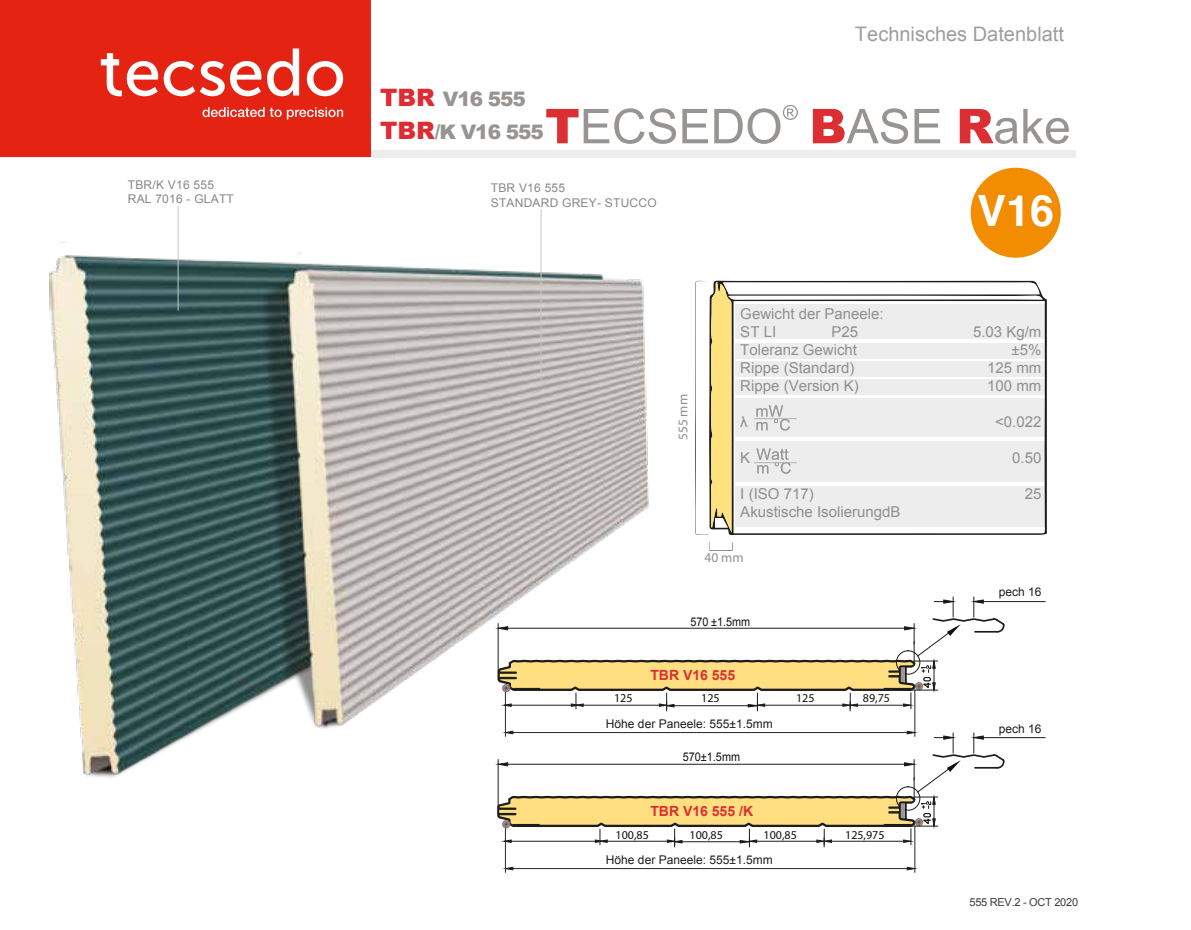
<style>
.page{position:relative;width:1191px;height:930px;background:#fff}
.page>*{position:absolute;margin:0;border:0;box-sizing:border-box;transform-origin:0 0}
.t1{font:700 43.2px "Helvetica";color:#fff}
.t2{font:20px "Arial";color:#9d9d9c}
.t3{font:900 20px/32.8px "Arial";letter-spacing:-.05em;color:#989492}
.t4{font:15px/18px "Arial";color:#8f8f8f}
.t5{font:700 14px "Arial";color:#dc2f34}
.t6{font:13.4px "Myriad Pro";color:#8f8f8f}
.t7{font:12px "Arial";color:#1d1d1b}
.t8{font:12px/14.4px "Arial";letter-spacing:.02em;color:#898789}
.t9{font:12px "Myriad Pro";color:#13110c}
.t10{font:12px "Arial";color:#13110c;scale:.9 1}
.t11{font:11px "Arial";letter-spacing:-.025em;color:#3c3c3b}
.s1{font-size:24px;color:#dd2c34}
</style>
<div class="page">
<div style="left:0;top:150px;width:1075px;height:8px;background:#ededed"></div>
<svg style="left:546px;top:108px;width:130px;height:36px"></svg>
<svg style="left:682px;top:109px;width:26px;height:34px"></svg>
<svg style="left:813px;top:108px;width:95px;height:36px"></svg>
<svg style="left:914px;top:109px;width:26px;height:34px"></svg>
<svg style="left:959px;top:109px;width:109px;height:35px"></svg>
<svg style="left:714px;top:105px;width:84px;height:39px"></svg>
<div style="left:0;top:0;width:370px;height:156px;background:#e42313"></div>
<svg style="left:164px;top:61px;width:97px;height:35px"></svg>
<svg style="left:267px;top:49px;width:32px;height:47px"></svg>
<svg style="left:307px;top:61px;width:36px;height:35px"></svg>
<svg style="left:101px;top:53px;width:57px;height:43px"></svg>
<svg style="left:202px;top:107px;width:141px;height:13px"></svg>
<img style="left:50px;top:241px;width:598px;height:537px">
<hr style="left:178px;top:206px;width:1px;height:104px;background:#c7c6c8">
<hr style="left:540px;top:209px;width:1px;height:177px;background:#c7c6c8">
<div style="left:970px;top:168px;width:90px;height:90px;background:#f28c00;border-radius:50%"></div>
<hr style="left:983px;top:601px;width:62px;height:1px;background:#1d1d1b">
<hr style="left:505px;top:689px;width:1px;height:47px;background:#2b2523">
<hr style="left:914px;top:690px;width:1px;height:46px;background:#2b2523">
<svg style="left:497px;top:597px;width:508px;height:114px"></svg>
<hr style="left:983px;top:737px;width:62px;height:1px;background:#1d1d1b">
<hr style="left:505px;top:825px;width:1px;height:47px;background:#2b2523">
<hr style="left:914px;top:826px;width:1px;height:46px;background:#2b2523">
<hr style="left:511px;top:868px;width:400px;height:1px;background:#2b2523">
<svg style="left:504px;top:866px;width:10px;height:5px"></svg>
<svg style="left:906px;top:866px;width:10px;height:5px"></svg>
<svg style="left:497px;top:730px;width:508px;height:117px"></svg>
<svg style="left:695px;top:281px;width:347px;height:269px"></svg>
<img style="left:756px;top:448px;width:34px;height:26px">
<hr style="left:754px;top:418px;width:42px;height:1px;background:#b3b2b2">
<hr style="left:754px;top:462px;width:42px;height:1px;background:#b3b2b2">
<h2 class="t3" style="left:380px;top:82px;width:165px"><span class="s1">TBR</span> V16 555<br><span class="s1">TBR</span>/K V16 555</h2>
<h2 class="t2" style="left:855px;top:21px;width:210px">Technisches Datenblatt</h2>
<p class="t8" style="left:128px;top:177px;width:108px">TBR/K V16 555<br>RAL 7016 - GLATT</p>
<p class="t8" style="left:491px;top:181px;width:167px">TBR V16 555<br>STANDARD GREY- STUCCO</p>
<h1 class="t1" style="left:977px;top:176px;width:78px">V16</h1>
<p class="t6" style="left:675px;top:440px;width:48px;rotate:-90deg">555 mm</p>
<p class="t4" style="left:740px;top:305px;width:145px">Gewicht der Paneele:<br>ST LI</p>
<p class="t4" style="left:740px;top:323px;width:120px;text-indent:91px">P25<br>Toleranz Gewicht<br>Rippe (Standard)<br>Rippe (Version K)</p>
<p class="t4" style="left:740px;top:413px;width:9px">λ</p>
<p class="t4" style="left:740px;top:449px;width:12px">K</p>
<p class="t4" style="left:740px;top:485px;width:162px">I (ISO 717)<br>Akustische IsolierungdB</p>
<p class="t6" style="left:704px;top:549px;width:41px">40 mm</p>
<p class="t10" style="left:690px;top:614px;width:68px">570 ±1.5mm</p>
<p class="t5" style="left:650px;top:666px;width:86px">TBR V16 555</p>
<p class="t7" style="left:606px;top:716px;width:168px">Höhe der Paneele: 555±1.5mm</p>
<p class="t9" style="left:614px;top:691px;width:20px">125</p>
<p class="t9" style="left:701px;top:691px;width:20px">125</p>
<p class="t9" style="left:796px;top:691px;width:20px">125</p>
<p class="t9" style="left:863px;top:691px;width:29px">89,75</p>
<p class="t10" style="left:683px;top:748px;width:65px">570±1.5mm</p>
<p class="t5" style="left:650px;top:802px;width:104px">TBR V16 555 /K</p>
<p class="t7" style="left:606px;top:852px;width:168px">Höhe der Paneele: 555±1.5mm</p>
<p class="t9" style="left:615px;top:827px;width:35px">100,85</p>
<p class="t9" style="left:689px;top:827px;width:35px">100,85</p>
<p class="t9" style="left:763px;top:827px;width:35px">100,85</p>
<p class="t9" style="left:845px;top:827px;width:41px">125,975</p>
<p class="t4" style="left:973px;top:323px;width:70px;text-align:right">5.03 Kg/m ±5%<br>125 mm<br>100 mm</p>
<p class="t4" style="left:995px;top:413px;width:48px">&lt;0.022</p>
<p class="t4" style="left:1012px;top:449px;width:31px">0.50</p>
<p class="t4" style="left:1024px;top:485px;width:18px">25</p>
<p class="t7" style="left:998px;top:583px;width:44px">pech 16</p>
<p class="t7" style="left:998px;top:720px;width:44px">pech 16</p>
<p class="t11" style="left:969px;top:895px;width:110px">555 REV.2 - OCT 2020</p>
</div>
